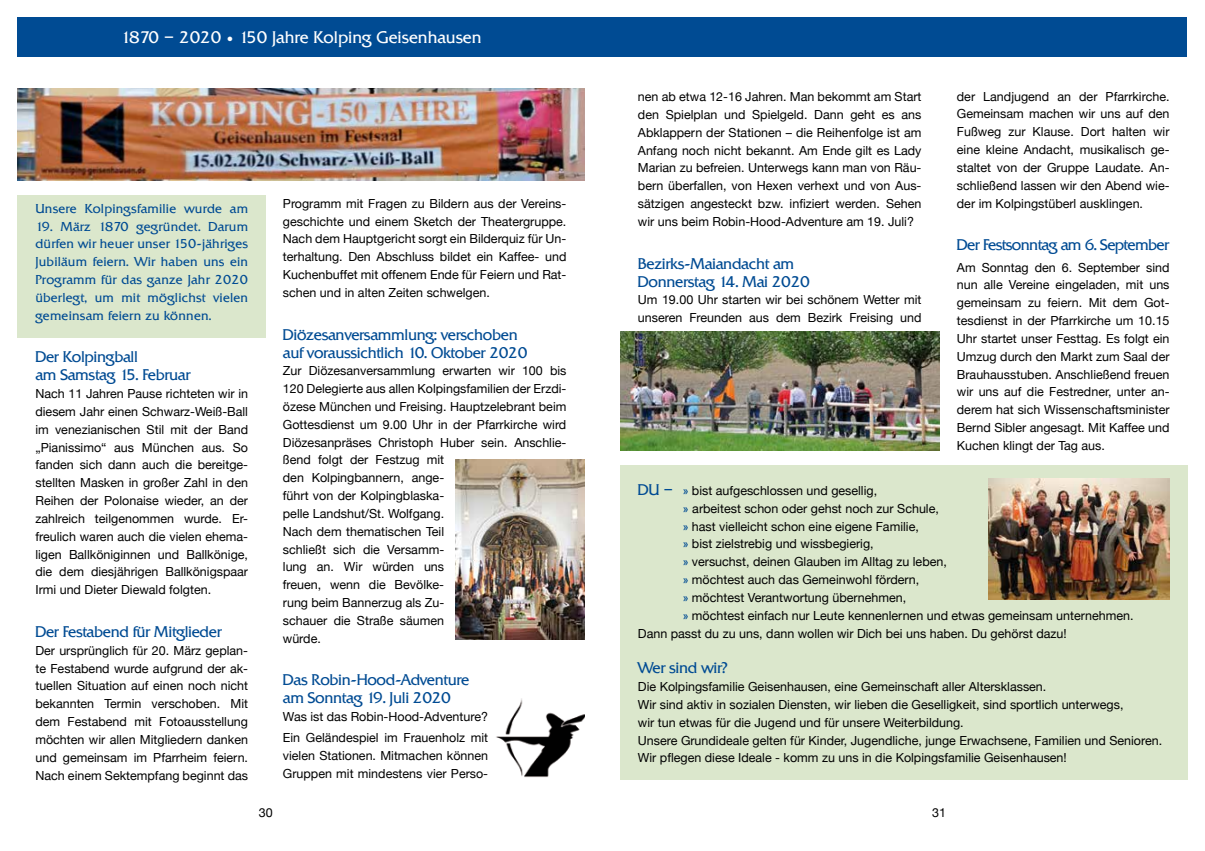
<style>
.page{position:relative;width:1205px;height:851px;background:#fff}
.page>*{position:absolute;margin:0;border:0;box-sizing:border-box;transform-origin:0 0}
.t1{font:300 16.25px "Quadrat Serial";color:#fff}
.t2{font:300 15px/17.8px "Quadrat Serial";letter-spacing:-.02em;color:#004b93}
.t3{font:300 15px "Quadrat Serial";letter-spacing:-.04em;color:#004b93}
.t4{font:12.5px/17.8px "Helvetica Neue";color:#000;text-align:justify}
.t5{font:300 12.5px/17.8px "Quadrat Serial";letter-spacing:.02em;color:#004b93;text-align:justify}
.s1{font-family:"Phoenica";font-weight:400}
.s2{font-family:"Quadrat Serial";font-weight:300;font-size:15px;color:#004b93}
.s3{font-family:"Phoenica";color:#004b93}
</style>
<div class="page">
<div style="left:18px;top:195px;width:248px;height:143px;background:#dbe7cc"></div>
<img style="left:18px;top:89px;width:567px;height:92px">
<div style="left:18px;top:18px;width:1169px;height:39px;background:#004b93"></div>
<img style="left:620px;top:331px;width:319px;height:119px">
<img style="left:455px;top:459px;width:130px;height:180px">
<img style="left:496px;top:698px;width:89px;height:78px">
<div style="left:620px;top:465px;width:567px;height:315px;background:#dbe7cc"></div>
<img style="left:989px;top:478px;width:180px;height:121px">
<h1 class="t1" style="left:121px;top:27px;width:362px">1870 – 2020 <span class="s1">•</span> 150 Jahre Kolping Geisenhausen</h1>
<p class="t5" style="left:35px;top:199px;width:214px">Unsere Kolpingsfamilie wurde am</p>
<p class="t5" style="left:35px;top:217px;width:214px">19. März 1870 gegründet. Darum dürfen wir heuer unser 150-jähriges Jubiläum feiern. Wir haben uns ein Programm für das ganze Jahr 2020 überlegt, um mit möglichst vielen gemeinsam feiern zu können.</p>
<p class="t2" style="left:35px;top:348px;width:156px">Der Kolpingball<br>am Samstag 15. Februar</p>
<p class="t4" style="left:35px;top:385px;width:214px">Nach 11 Jahren Pause richteten wir in diesem Jahr einen Schwarz-Weiß-Ball im venezianischen Stil mit der Band „Pianissimo“ aus München aus. So fanden sich dann auch die bereitge&shy;stellten Masken in großer Zahl in den Reihen der Polonaise wieder, an der zahlreich teilgenommen wurde. Er&shy;freulich waren auch die vielen ehema&shy;ligen Ballköniginnen und Ballkönige, die dem diesjährigen Ballkönigspaar Irmi und Dieter Diewald folgten.</p>
<p class="t2" style="left:35px;top:622px;width:188px">Der Festabend für Mitglieder</p>
<p class="t4" style="left:35px;top:642px;width:214px">Der ursprünglich für 20. März geplan&shy;te Festabend wurde aufgrund der ak&shy;tuellen Situation auf einen noch nicht bekannten Termin verschoben. Mit dem Festabend mit Fotoausstellung möchten wir allen Mitgliedern danken und gemeinsam im Pfarrheim feiern.<br>Nach einem Sektempfang beginnt das</p>
<p class="t4" style="left:283px;top:195px;width:285px">Programm mit Fragen zu Bildern aus der Vereins&shy;geschichte und einem Sketch der Theatergruppe.<br>Nach dem Hauptgericht sorgt ein Bilderquiz für Un&shy;terhaltung. Den Abschluss bildet ein Kaffee- und Kuchenbuffet mit offenem Ende für Feiern und Rat&shy;schen und in alten Zeiten schwelgen.</p>
<p class="t2" style="left:283px;top:325px;width:246px">Diözesanversammlung: verschoben auf voraussichtlich 10. Oktober 2020</p>
<p class="t4" style="left:283px;top:362px;width:285px;text-align:left">Zur Diözesanversammlung erwarten wir 100 bis<br>120 Delegierte aus allen Kolpingsfamilien der Erzdi&shy;özese München und Freising. Hauptzelebrant beim<br>Gottesdienst um 9.00 Uhr in der Pfarrkirche wird<br>Diözesanpräses Christoph Huber sein. Anschlie&shy;ßend folgt der Festzug mit<br>den Kolpingbannern, ange-<br>führt von der Kolpingblaska-<br>pelle Landshut/St. Wolfgang.<br>Nach dem thematischen Teil<br>schließt sich die Versamm-<br>lung an. Wir würden uns<br>freuen, wenn die Bevölke-<br>rung beim Bannerzug als Zu-<br>schauer die Straße säumen<br>würde.</p>
<p class="t2" style="left:283px;top:671px;width:188px">Das Robin-Hood-Adventure am Sonntag 19. Juli 2020</p>
<p class="t4" style="left:283px;top:706px;width:207px;line-height:21.4px">Was ist das Robin-Hood-Adventure?<br>Ein Geländespiel im Frauenholz mit</p>
<p class="t4" style="left:283px;top:747px;width:207px">vielen Stationen. Mitmachen können<br>Gruppen mit mindestens vier Perso-</p>
<p class="t4" style="left:259px;top:804px;width:15px">30</p>
<p class="t4" style="left:638px;top:89px;width:285px">nen ab etwa 12-16 Jahren. Man bekommt am Start den Spielplan und Spielgeld. Dann geht es ans Abklappern der Stationen – die Reihenfolge ist am Anfang noch nicht bekannt. Am Ende gilt es Lady Marian zu befreien. Unterwegs kann man von Räu&shy;bern überfallen, von Hexen verhext und von Aus&shy;sätzigen angesteckt bzw. infiziert werden. Sehen wir uns beim Robin-Hood-Adventure am 19. Juli?</p>
<p class="t2" style="left:638px;top:255px;width:173px">Bezirks-Maiandacht am<br>Donnerstag 14. Mai 2020</p>
<p class="t4" style="left:638px;top:292px;width:285px">Um 19.00 Uhr starten wir bei schönem Wetter mit unseren Freunden aus dem Bezirk Freising und</p>
<p class="t4" style="left:957px;top:88px;width:214px">der Landjugend an der Pfarrkirche.<br>Gemeinsam machen wir uns auf den Fußweg zur Klause. Dort halten wir eine kleine Andacht, musikalisch ge&shy;staltet von der Gruppe Laudate. An&shy;schließend lassen wir den Abend wie&shy;der im Kolpingstüberl ausklingen.</p>
<p class="t3" style="left:957px;top:236px;width:214px">Der Festsonntag am 6. September</p>
<p class="t4" style="left:957px;top:259px;width:214px">Am Sonntag den 6. September sind nun alle Vereine eingeladen, mit uns gemeinsam zu feiern. Mit dem Got&shy;tesdienst in der Pfarrkirche um 10.15<br>Uhr startet unser Festtag. Es folgt ein Umzug durch den Markt zum Saal der Brauhausstuben. Anschließend freuen wir uns auf die Festredner, unter an&shy;derem hat sich Wissenschaftsminister Bernd Sibler angesagt. Mit Kaffee und Kuchen klingt der Tag aus.</p>
<p class="t4" style="left:638px;top:482px;width:241px"><span class="s2">DU –</span> <span class="s3">»</span> bist aufgeschlossen und gesellig,</p>
<p class="t4" style="left:683px;top:500px;width:257px"><span class="s3">»</span> arbeitest schon oder gehst noch zur Schule,</p>
<p class="t4" style="left:683px;top:518px;width:237px"><span class="s3">»</span> hast vielleicht schon eine eigene Familie,</p>
<p class="t4" style="left:683px;top:535px;width:192px"><span class="s3">»</span> bist zielstrebig und wissbegierig,</p>
<p class="t4" style="left:683px;top:553px;width:265px"><span class="s3">»</span> versuchst, deinen Glauben im Alltag zu leben,</p>
<p class="t4" style="left:683px;top:571px;width:238px"><span class="s3">»</span> möchtest auch das Gemeinwohl fördern,</p>
<p class="t4" style="left:683px;top:589px;width:225px"><span class="s3">»</span> möchtest Verantwortung übernehmen,</p>
<p class="t4" style="left:683px;top:607px;width:452px"><span class="s3">»</span> möchtest einfach nur Leute kennenlernen und etwas gemeinsam unternehmen.</p>
<p class="t4" style="left:638px;top:625px;width:430px">Dann passt du zu uns, dann wollen wir Dich bei uns haben. Du gehörst dazu!</p>
<p class="t2" style="left:638px;top:659px;width:91px">Wer sind wir?</p>
<p class="t4" style="left:638px;top:678px;width:526px;text-align:left">Die Kolpingsfamilie Geisenhausen, eine Gemeinschaft aller Altersklassen.<br>Wir sind aktiv in sozialen Diensten, wir lieben die Geselligkeit, sind sportlich unterwegs,<br>wir tun etwas für die Jugend und für unsere Weiterbildung.<br>Unsere Grundideale gelten für Kinder, Jugendliche, junge Erwachsene, Familien und Senioren.<br>Wir pflegen diese Ideale - komm zu uns in die Kolpingsfamilie Geisenhausen!</p>
<p class="t4" style="left:932px;top:804px;width:15px">31</p>
</div>
